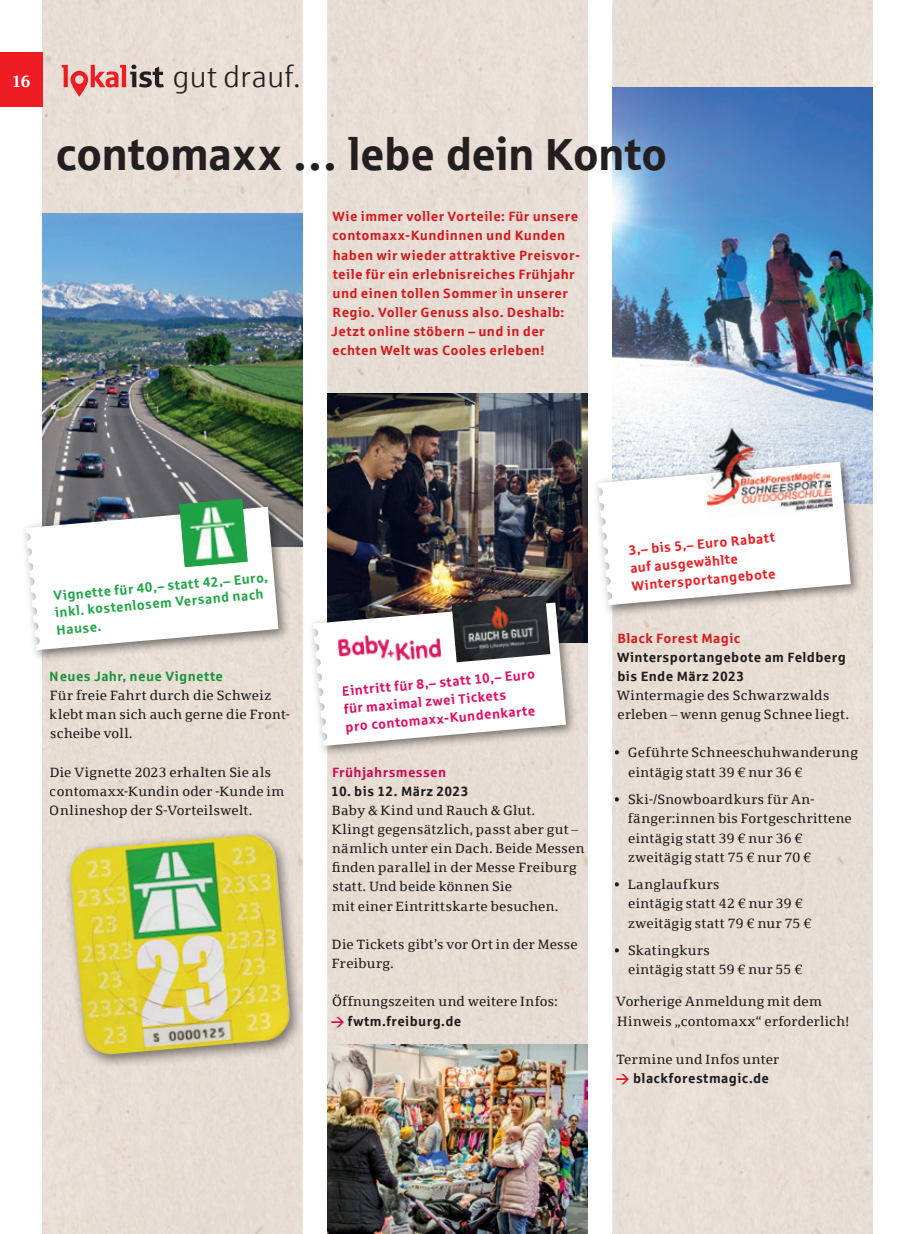
<style>
.page{position:relative;width:915px;height:1234px;background:#fff}
.page>*{position:absolute;margin:0;border:0;box-sizing:border-box;transform-origin:0 0}
._01_Headline{font:45px "Sparkasse Head";letter-spacing:.02em;color:#231f20}
._01_Headline-2{font:30px "Sparkasse Lt";letter-spacing:.02em;color:#231f20}
.t1{font:700 16.5px "Sparkasse Serif";color:#fff}
.t2{font:13.5px/19.2px "Sparkasse Serif";letter-spacing:.025em;color:#231f20}
.t3{font:700 13.5px/19.2px "Sparkasse Rg";letter-spacing:.025em;color:#ee1d23}
.t4{font:700 13.5px/19.2px "Sparkasse Rg";letter-spacing:.025em;color:#231f20}
.t5{font:700 13.5px/18px "Sparkasse Rg";letter-spacing:.025em;color:#e50c66}
.t6{font:700 13.5px/16.5px "Sparkasse Rg";letter-spacing:.025em;color:#21a747}
.s1{font-family:"DIN Pro";color:#e50c66}
.s2{font-family:"DIN Pro";color:#ee1d23}
</style>
<div class="page">
<div style="left:43px;top:0;width:259px;height:1233px;background:#e7ded5"></div>
<div style="left:327px;top:0;width:260px;height:1044px;background:#e7ddd4"></div>
<div style="left:0;top:52px;width:43px;height:54px;background:#ee1d23"></div>
<svg style="left:62px;top:65px;width:102px;height:31px;background:#d49b97"></svg>
<img style="left:43px;top:213px;width:259px;height:333px">
<img style="left:327px;top:1044px;width:260px;height:189px">
<img style="left:612px;top:87px;width:260px;height:416px">
<img style="left:327px;top:393px;width:260px;height:249px">
<div style="left:63px;top:827px;width:241px;height:241px;background:#231f20;opacity:.6"></div>
<img style="left:69px;top:834px;width:222px;height:221px">
<div style="left:592px;top:455px;width:270px;height:161px;background:#231f20;opacity:.6"></div>
<svg style="left:597px;top:461px;width:253px;height:144px"></svg>
<img style="left:700px;top:419px;width:132px;height:101px">
<div style="left:20px;top:500px;width:270px;height:161px;background:#231f20;opacity:.6"></div>
<svg style="left:26px;top:498px;width:252px;height:152px"></svg>
<img style="left:179px;top:498px;width:68px;height:69px">
<div style="left:307px;top:596px;width:270px;height:161px;background:#231f20;opacity:.6"></div>
<svg style="left:313px;top:602px;width:253px;height:143px"></svg>
<img style="left:451px;top:595px;width:99px;height:67px">
<img style="left:336px;top:627px;width:107px;height:40px">
<p class="t1" style="left:12px;top:71px;width:20px">16</p>
<p class="_01_Headline-2" style="left:172px;top:59px;width:129px">gut drauf.</p>
<p class="_01_Headline" style="left:56px;top:125px;width:612px">contomaxx … lebe dein Konto</p>
<p class="t3" style="left:331px;top:206px;width:250px">Wie immer voller Vorteile: Für unsere contomaxx-Kundinnen und Kunden haben wir wieder attraktive Preisvor&shy;teile für ein erlebnisreiches Frühjahr und einen tollen Sommer in unserer Regio. Voller Genuss also. Deshalb:<br>Jetzt online stöbern – und in der echten Welt was Cooles erleben!</p>
<p class="t6" style="left:53px;top:587px;width:216px;rotate:-5deg">Vignette für 40,– statt 42,– Euro, inkl. kostenlosem Versand nach</p>
<p class="t6" style="left:56px;top:621px;width:46px;rotate:-5deg">Hause.</p>
<p class="t6" style="left:50px;top:667px;width:175px">Neues Jahr, neue Vignette</p>
<p class="t2" style="left:50px;top:685px;width:241px">Für freie Fahrt durch die Schweiz klebt man sich auch gerne die Front&shy;scheibe voll.</p>
<p class="t2" style="left:50px;top:761px;width:236px">Die Vignette 2023 erhalten Sie als contomaxx-Kundin oder -Kunde im<br>Onlineshop der S-Vorteilswelt.</p>
<p class="t5" style="left:341px;top:681px;width:195px;rotate:-5deg">Eintritt für 8,– statt 10,– Euro für maximal zwei Tickets<br>pro contomaxx-Kundenkarte</p>
<p class="t5" style="left:332px;top:762px;width:116px">Frühjahrsmessen</p>
<p class="t4" style="left:331px;top:780px;width:139px">10. bis 12. März 2023</p>
<p class="t2" style="left:331px;top:800px;width:254px">Baby &amp; Kind und Rauch &amp; Glut.<br>Klingt gegensätzlich, passt aber gut – nämlich unter ein Dach. Beide Messen finden parallel in der Messe Freiburg statt. Und beide können Sie<br>mit einer Eintrittskarte besuchen.</p>
<p class="t2" style="left:332px;top:934px;width:247px">Die Tickets gibt’s vor Ort in der Messe<br>Freiburg.</p>
<p class="t2" style="left:332px;top:991px;width:227px">Öffnungszeiten und weitere Infos:</p>
<p class="t4" style="left:330px;top:1010px;width:132px"><span class="s1">→</span> fwtm.freiburg.de</p>
<p class="t3" style="left:627px;top:540px;width:148px;line-height:18px;rotate:-5deg">3,– bis 5,– Euro Rabatt auf ausgewählte<br>Wintersportangebote</p>
<p class="t3" style="left:617px;top:627px;width:124px">Black Forest Magic</p>
<p class="t4" style="left:617px;top:646px;width:230px">Wintersportangebote am Feldberg bis Ende März 2023</p>
<p class="t2" style="left:616px;top:685px;width:233px">Wintermagie des Schwarzwalds erleben – wenn genug Schnee liegt.</p>
<p class="t2" style="left:628px;top:742px;width:231px;text-indent:-13px">• Geführte Schneeschuhwanderung eintägig statt 39 € nur 36 €</p>
<p class="t2" style="left:627px;top:789px;width:225px;text-indent:-13px">• Ski-/Snowboardkurs für An&shy;fänger:innen bis Fortgeschrittene eintägig statt 39 € nur 36 € zweitägig statt 75 € nur 70 €</p>
<p class="t2" style="left:628px;top:874px;width:185px;text-indent:-13px">• Langlaufkurs<br>eintägig statt 42 € nur 39 € zweitägig statt 79 € nur 75 €</p>
<p class="t2" style="left:628px;top:940px;width:176px;text-indent:-13px">• Skatingkurs<br>eintägig statt 59 € nur 55 €</p>
<p class="t2" style="left:616px;top:991px;width:234px">Vorherige Anmeldung mit dem<br>Hinweis „contomaxx“ erforderlich!</p>
<p class="t2" style="left:616px;top:1048px;width:164px">Termine und Infos unter</p>
<p class="t4" style="left:615px;top:1067px;width:155px"><span class="s2">→</span> blackforestmagic.de</p>
</div>
